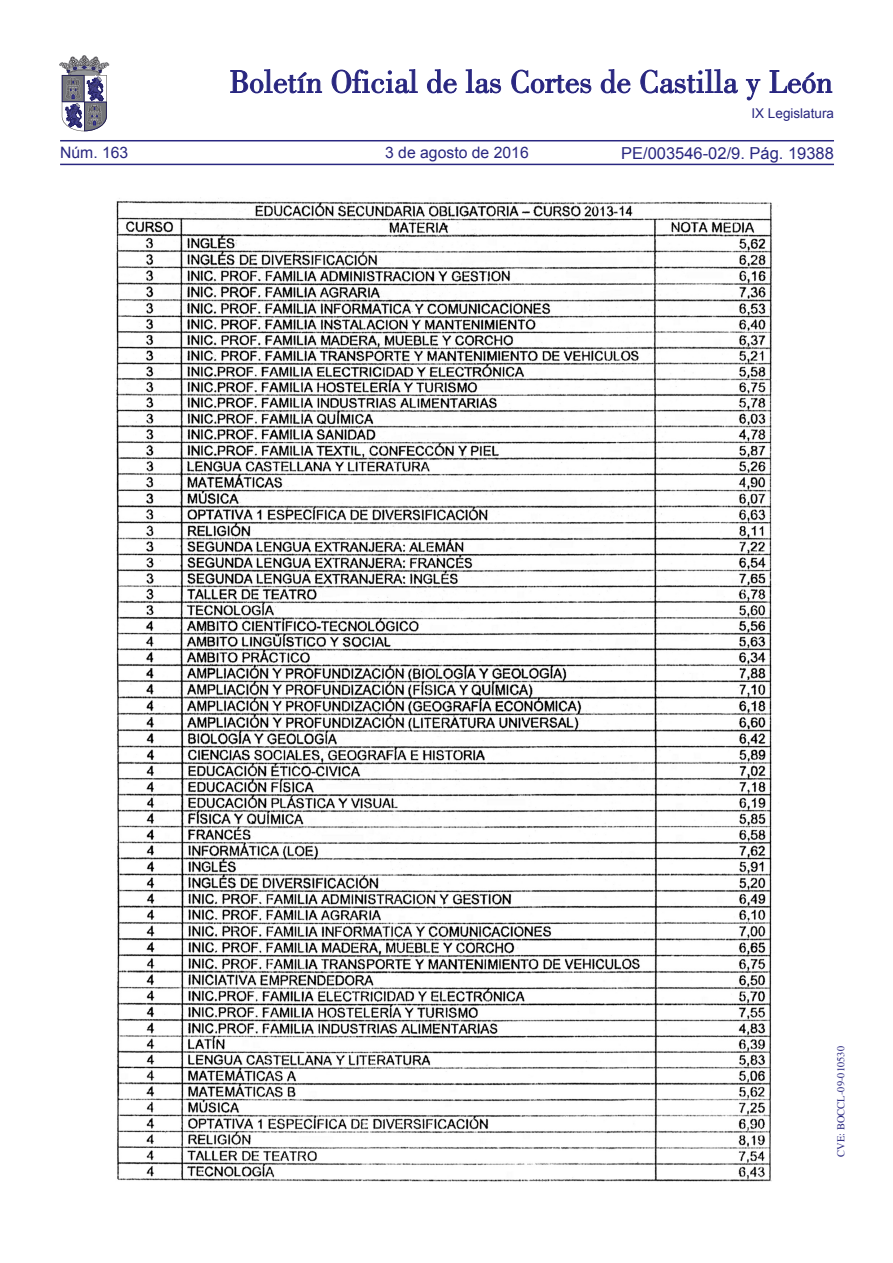
<style>
.page{position:relative;width:893px;height:1263px;background:#fff}
.page>*{position:absolute;margin:0;border:0;box-sizing:border-box;transform-origin:0 0}
.t1{font:16.5px "Arial";color:#292780}
.t2{font:15.75px "Arial";color:#292780}
.t3{font:13.5px "Arial";color:#292780}
.t4{font:10.5px "Times";color:#292780}
</style>
<div class="page">
<hr style="left:60px;top:164px;width:774px;height:1px;background:#292780">
<hr style="left:60px;top:140px;width:774px;height:1px;background:#292780">
<svg style="left:230px;top:69px;width:92px;height:24px"></svg>
<svg style="left:332px;top:69px;width:86px;height:24px"></svg>
<svg style="left:427px;top:69px;width:30px;height:24px"></svg>
<svg style="left:466px;top:69px;width:35px;height:24px"></svg>
<svg style="left:511px;top:70px;width:80px;height:23px"></svg>
<svg style="left:601px;top:69px;width:29px;height:24px"></svg>
<svg style="left:640px;top:69px;width:98px;height:24px"></svg>
<svg style="left:746px;top:79px;width:14px;height:21px"></svg>
<svg style="left:770px;top:70px;width:62px;height:23px"></svg>
<svg style="left:60px;top:55px;width:49px;height:76px"></svg>
<img style="left:116px;top:198px;width:656px;height:984px">
<p class="t2" style="left:60px;top:142px;width:70px">Núm. 163</p>
<p class="t2" style="left:385px;top:142px;width:145px">3 de agosto de 2016</p>
<p class="t3" style="left:751px;top:105px;width:84px">IX Legislatura</p>
<p class="t1" style="left:621px;top:142px;width:214px">PE/003546-02/9. Pág. 19388</p>
<p class="t4" style="left:831px;top:1157px;width:112px;rotate:-90deg">CVE: BOCCL-09-010530</p>
</div>
